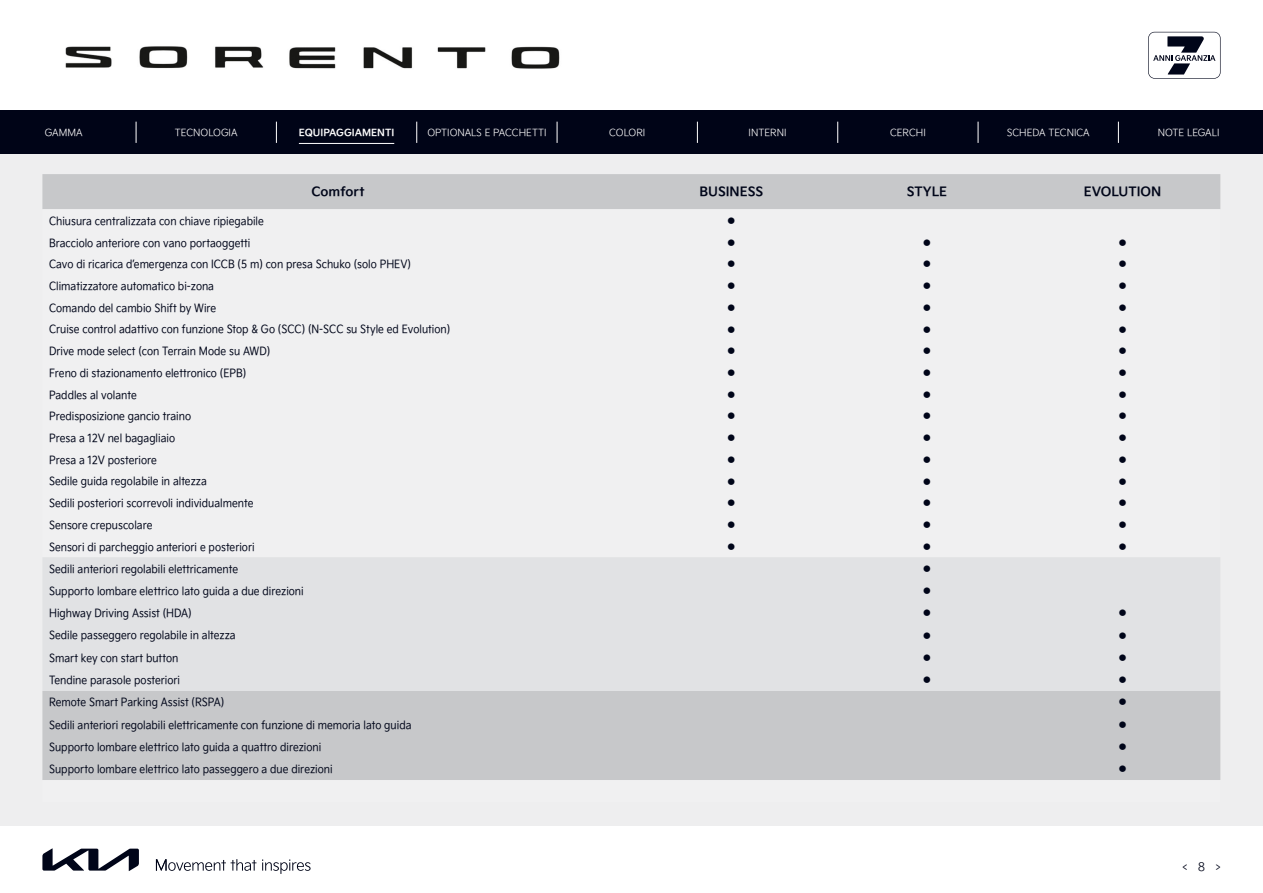
<style>
.page{position:relative;width:1263px;height:893px;background:#fff}
.page>*{position:absolute;margin:0;border:0;box-sizing:border-box;transform-origin:0 0}
.intestazione_tabella{font:12.75px "Kia Signature OTF Bold";color:#000519}
.t1{font:12px "Kia Signature OTF Light";color:#000519}
.equipaggiamenti{font:11.25px "Kia Signature OTF Regular";color:#000519;scale:.9 1}
.menu{font:9.75px "Kia Signature OTF Light";color:#fff}
.menu_attivo{font:9.75px "Kia Signature OTF Bold";color:#fff}
.dotazioni_centrato{font:9px "Kia Signature OTF Regular";color:#000519}
</style>
<div class="page">
<div style="left:0;top:110px;width:1263px;height:716px;background:#eeeeef"></div>
<svg style="left:42px;top:848px;width:97px;height:23px"></svg>
<svg style="left:262px;top:859px;width:49px;height:15px"></svg>
<svg style="left:156px;top:859px;width:100px;height:12px"></svg>
<svg style="left:1148px;top:32px;width:72px;height:47px"></svg>
<div style="left:0;top:110px;width:1263px;height:44px;background:#000519"></div>
<img style="left:65px;top:46px;width:495px;height:23px">
<div style="left:42px;top:174px;width:1178px;height:35px;background:#c7c8ca"></div>
<div style="left:42px;top:691px;width:1178px;height:89px;background:#c7c8ca"></div>
<div style="left:43px;top:558px;width:1177px;height:133px;background:#e1e2e4"></div>
<svg style="left:136px;top:122px;width:1px;height:21px"></svg>
<svg style="left:557px;top:122px;width:1px;height:21px"></svg>
<svg style="left:697px;top:122px;width:1px;height:21px"></svg>
<svg style="left:837px;top:122px;width:1px;height:21px"></svg>
<svg style="left:978px;top:122px;width:1px;height:21px"></svg>
<svg style="left:1118px;top:122px;width:1px;height:21px"></svg>
<svg style="left:276px;top:122px;width:1px;height:21px"></svg>
<svg style="left:416px;top:122px;width:1px;height:21px"></svg>
<hr style="left:299px;top:143px;width:95px;height:1px;background:#fff">
<p class="menu" style="left:45px;top:125px;width:39px">GAMMA</p>
<p class="menu" style="left:175px;top:125px;width:64px">TECNOLOGIA</p>
<p class="menu_attivo" style="left:299px;top:125px;width:97px">EQUIPAGGIAMENTI</p>
<p class="menu" style="left:427px;top:125px;width:121px">OPTIONALS E PACCHETTI</p>
<p class="menu" style="left:609px;top:125px;width:38px">COLORI</p>
<p class="menu" style="left:749px;top:125px;width:39px">INTERNI</p>
<p class="menu" style="left:890px;top:125px;width:37px">CERCHI</p>
<p class="menu" style="left:1007px;top:125px;width:84px">SCHEDA TECNICA</p>
<p class="menu" style="left:1158px;top:125px;width:63px">NOTE LEGALI</p>
<p class="intestazione_tabella" style="left:311px;top:182px;width:54px">Comfort</p>
<p class="intestazione_tabella" style="left:699px;top:182px;width:65px">BUSINESS</p>
<p class="intestazione_tabella" style="left:907px;top:182px;width:42px">STYLE</p>
<p class="intestazione_tabella" style="left:1084px;top:182px;width:79px">EVOLUTION</p>
<p class="equipaggiamenti" style="left:49px;top:212px;width:240px">Chiusura centralizzata con chiave ripiegabile</p>
<p class="dotazioni_centrato" style="left:727px;top:214px;width:10px">●</p>
<p class="equipaggiamenti" style="left:49px;top:234px;width:225px">Bracciolo anteriore con vano portaoggetti</p>
<p class="dotazioni_centrato" style="left:727px;top:236px;width:10px">●</p>
<p class="dotazioni_centrato" style="left:923px;top:236px;width:10px">●</p>
<p class="dotazioni_centrato" style="left:1118px;top:236px;width:10px">●</p>
<p class="equipaggiamenti" style="left:49px;top:256px;width:404px">Cavo di ricarica d’emergenza con ICCB (5 m) con presa Schuko (solo PHEV)</p>
<p class="dotazioni_centrato" style="left:727px;top:258px;width:10px">●</p>
<p class="dotazioni_centrato" style="left:923px;top:258px;width:10px">●</p>
<p class="dotazioni_centrato" style="left:1118px;top:258px;width:10px">●</p>
<p class="equipaggiamenti" style="left:49px;top:278px;width:185px">Climatizzatore automatico bi-zona</p>
<p class="dotazioni_centrato" style="left:727px;top:279px;width:10px">●</p>
<p class="dotazioni_centrato" style="left:923px;top:279px;width:10px">●</p>
<p class="dotazioni_centrato" style="left:1118px;top:279px;width:10px">●</p>
<p class="equipaggiamenti" style="left:49px;top:299px;width:187px">Comando del cambio Shift by Wire</p>
<p class="dotazioni_centrato" style="left:727px;top:301px;width:10px">●</p>
<p class="dotazioni_centrato" style="left:923px;top:301px;width:10px">●</p>
<p class="dotazioni_centrato" style="left:1118px;top:301px;width:10px">●</p>
<p class="equipaggiamenti" style="left:49px;top:321px;width:447px">Cruise control adattivo con funzione Stop &amp; Go (SCC) (N-SCC su Style ed Evolution)</p>
<p class="dotazioni_centrato" style="left:727px;top:323px;width:10px">●</p>
<p class="dotazioni_centrato" style="left:923px;top:323px;width:10px">●</p>
<p class="dotazioni_centrato" style="left:1118px;top:323px;width:10px">●</p>
<p class="equipaggiamenti" style="left:49px;top:343px;width:247px">Drive mode select (con Terrain Mode su AWD)</p>
<p class="dotazioni_centrato" style="left:727px;top:345px;width:10px">●</p>
<p class="dotazioni_centrato" style="left:923px;top:345px;width:10px">●</p>
<p class="dotazioni_centrato" style="left:1118px;top:345px;width:10px">●</p>
<p class="equipaggiamenti" style="left:49px;top:365px;width:221px">Freno di stazionamento elettronico (EPB)</p>
<p class="dotazioni_centrato" style="left:727px;top:366px;width:10px">●</p>
<p class="dotazioni_centrato" style="left:923px;top:366px;width:10px">●</p>
<p class="dotazioni_centrato" style="left:1118px;top:366px;width:10px">●</p>
<p class="equipaggiamenti" style="left:49px;top:386px;width:99px">Paddles al volante</p>
<p class="dotazioni_centrato" style="left:727px;top:388px;width:10px">●</p>
<p class="dotazioni_centrato" style="left:923px;top:388px;width:10px">●</p>
<p class="dotazioni_centrato" style="left:1118px;top:388px;width:10px">●</p>
<p class="equipaggiamenti" style="left:49px;top:408px;width:159px">Predisposizione gancio traino</p>
<p class="dotazioni_centrato" style="left:727px;top:410px;width:10px">●</p>
<p class="dotazioni_centrato" style="left:923px;top:410px;width:10px">●</p>
<p class="dotazioni_centrato" style="left:1118px;top:410px;width:10px">●</p>
<p class="equipaggiamenti" style="left:49px;top:430px;width:142px">Presa a 12V nel bagagliaio</p>
<p class="dotazioni_centrato" style="left:727px;top:431px;width:10px">●</p>
<p class="dotazioni_centrato" style="left:923px;top:431px;width:10px">●</p>
<p class="dotazioni_centrato" style="left:1118px;top:431px;width:10px">●</p>
<p class="equipaggiamenti" style="left:49px;top:451px;width:121px">Presa a 12V posteriore</p>
<p class="dotazioni_centrato" style="left:727px;top:453px;width:10px">●</p>
<p class="dotazioni_centrato" style="left:923px;top:453px;width:10px">●</p>
<p class="dotazioni_centrato" style="left:1118px;top:453px;width:10px">●</p>
<p class="equipaggiamenti" style="left:49px;top:473px;width:177px">Sedile guida regolabile in altezza</p>
<p class="dotazioni_centrato" style="left:727px;top:475px;width:10px">●</p>
<p class="dotazioni_centrato" style="left:923px;top:475px;width:10px">●</p>
<p class="dotazioni_centrato" style="left:1118px;top:475px;width:10px">●</p>
<p class="equipaggiamenti" style="left:49px;top:495px;width:229px">Sedili posteriori scorrevoli individualmente</p>
<p class="dotazioni_centrato" style="left:727px;top:497px;width:10px">●</p>
<p class="dotazioni_centrato" style="left:923px;top:497px;width:10px">●</p>
<p class="dotazioni_centrato" style="left:1118px;top:497px;width:10px">●</p>
<p class="equipaggiamenti" style="left:49px;top:517px;width:116px">Sensore crepuscolare</p>
<p class="dotazioni_centrato" style="left:727px;top:518px;width:10px">●</p>
<p class="dotazioni_centrato" style="left:923px;top:518px;width:10px">●</p>
<p class="dotazioni_centrato" style="left:1118px;top:518px;width:10px">●</p>
<p class="equipaggiamenti" style="left:49px;top:538px;width:230px">Sensori di parcheggio anteriori e posteriori</p>
<p class="dotazioni_centrato" style="left:727px;top:540px;width:10px">●</p>
<p class="dotazioni_centrato" style="left:923px;top:540px;width:10px">●</p>
<p class="dotazioni_centrato" style="left:1118px;top:540px;width:10px">●</p>
<p class="equipaggiamenti" style="left:49px;top:560px;width:212px">Sedili anteriori regolabili elettricamente</p>
<p class="dotazioni_centrato" style="left:923px;top:562px;width:10px">●</p>
<p class="equipaggiamenti" style="left:49px;top:583px;width:284px">Supporto lombare elettrico lato guida a due direzioni</p>
<p class="dotazioni_centrato" style="left:923px;top:584px;width:10px">●</p>
<p class="equipaggiamenti" style="left:49px;top:605px;width:160px">Highway Driving Assist (HDA)</p>
<p class="dotazioni_centrato" style="left:923px;top:607px;width:10px">●</p>
<p class="dotazioni_centrato" style="left:1118px;top:607px;width:10px">●</p>
<p class="equipaggiamenti" style="left:49px;top:627px;width:209px">Sedile passeggero regolabile in altezza</p>
<p class="dotazioni_centrato" style="left:923px;top:629px;width:10px">●</p>
<p class="dotazioni_centrato" style="left:1118px;top:629px;width:10px">●</p>
<p class="equipaggiamenti" style="left:49px;top:649px;width:145px">Smart key con start button</p>
<p class="dotazioni_centrato" style="left:923px;top:651px;width:10px">●</p>
<p class="dotazioni_centrato" style="left:1118px;top:651px;width:10px">●</p>
<p class="equipaggiamenti" style="left:49px;top:672px;width:147px">Tendine parasole posteriori</p>
<p class="dotazioni_centrato" style="left:923px;top:673px;width:10px">●</p>
<p class="dotazioni_centrato" style="left:1118px;top:673px;width:10px">●</p>
<p class="equipaggiamenti" style="left:49px;top:694px;width:196px">Remote Smart Parking Assist (RSPA)</p>
<p class="dotazioni_centrato" style="left:1118px;top:696px;width:10px">●</p>
<p class="equipaggiamenti" style="left:49px;top:716px;width:404px">Sedili anteriori regolabili elettricamente con funzione di memoria lato guida</p>
<p class="dotazioni_centrato" style="left:1118px;top:718px;width:10px">●</p>
<p class="equipaggiamenti" style="left:49px;top:739px;width:304px">Supporto lombare elettrico lato guida a quattro direzioni</p>
<p class="dotazioni_centrato" style="left:1118px;top:740px;width:10px">●</p>
<p class="equipaggiamenti" style="left:49px;top:761px;width:317px">Supporto lombare elettrico lato passeggero a due direzioni</p>
<p class="dotazioni_centrato" style="left:1118px;top:762px;width:10px">●</p>
<p class="t1" style="left:1182px;top:858px;width:39px">&lt; 8 &gt;</p>
</div>
